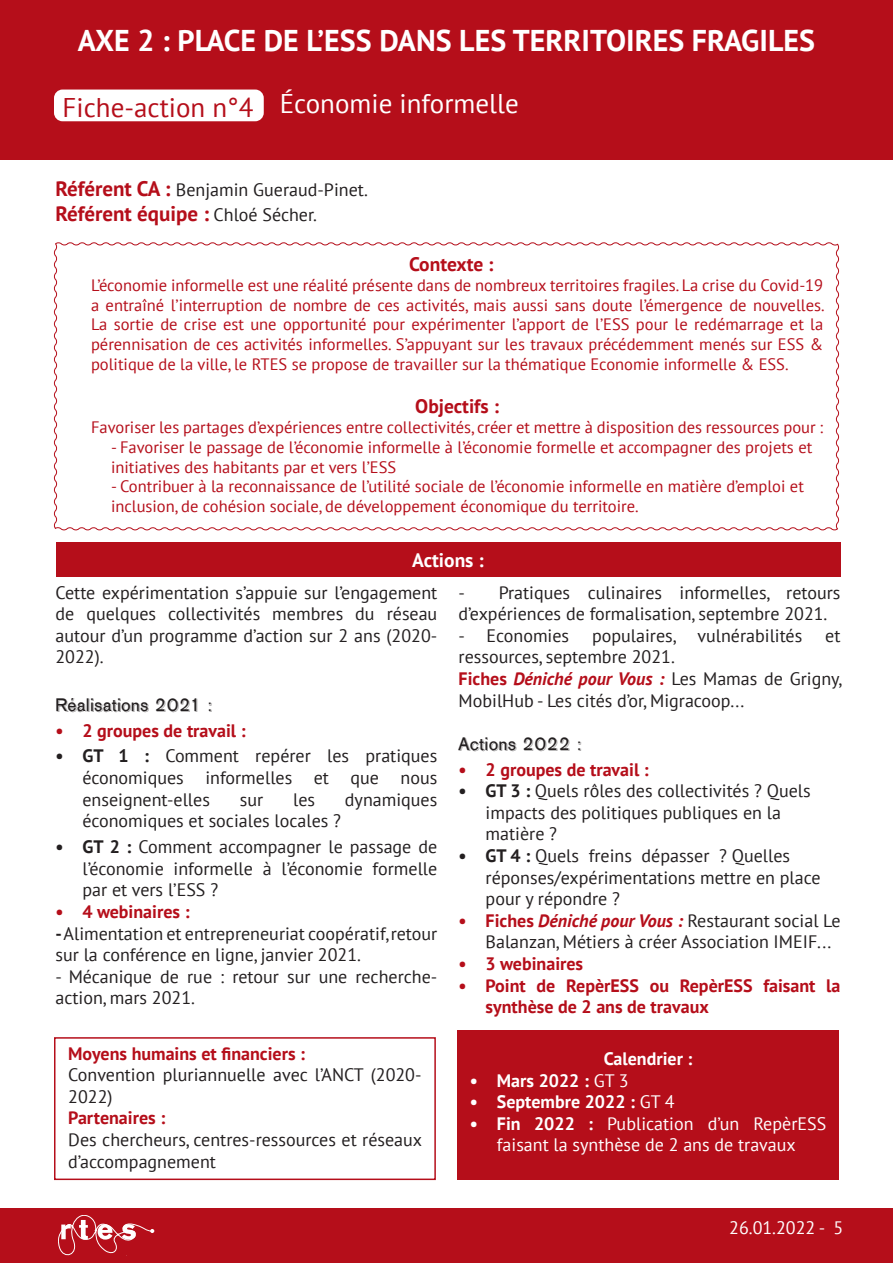
<style>
.page{position:relative;width:893px;height:1263px;background:#fff}
.page>*{position:absolute;margin:0;border:0;box-sizing:border-box;transform-origin:0 0}
.t1{font:700 30px "PT Sans";color:#fff}
.t2{font:27px "PT Sans";color:#fff}
.t3{font:27px "PT Sans";color:#b50e1a}
.t4{font:700 21px "PT Sans";color:#b50e1a}
.t5{font:700 19.5px "PT Sans";color:#b50e1a}
.t6{font:700 19.5px "PT Sans";color:#fff}
.t7{font:18px/21.6px "PT Sans";color:#231f20}
.t8{font:700 18px/21.6px "PT Sans";color:#b50e1a}
.t9{font:18px/21.6px "PT Sans";color:#fff;text-align:center}
.t10{font:700 18px "PT Sans";color:#fff}
.t11{font:18px "AG Old Face Shaded";color:#231f20}
.t12{font:16.5px/19.8px "PT Sans";color:#b50e1a}
.s1{font-weight:700;font-size:21px;color:#b50e1a}
.s2{font-weight:400;font-size:18px;color:#231f20}
.s3{font-weight:700}
.s4{font-weight:700;color:#b50e1a}
.s5{font-weight:700;font-style:italic;color:#b50e1a}
.s6{font-weight:400}
</style>
<div class="page">
<div style="left:457px;top:1030px;width:382px;height:150px;background:#b50e1a"></div>
<hr style="left:0;top:1209px;width:4px;height:54px;background:#b50e1a">
<div style="left:54px;top:1037px;width:382px;height:143px;border:2px solid #b50e1a"></div>
<div style="left:0;top:0;width:893px;height:160px;background:#b50e1a"></div>
<div style="left:54px;top:90px;width:210px;height:31px;background:#fff;border-radius:9px"></div>
<div style="left:2px;top:1209px;width:891px;height:54px;background:#b50e1a"></div>
<svg style="left:58px;top:1215px;width:96px;height:40px"></svg>
<svg style="left:53px;top:242px;width:787px;height:289px"></svg>
<div style="left:56px;top:542px;width:784px;height:35px;background:#b50e1a"></div>
<p class="t1" style="left:78px;top:20px;width:739px">AXE 2 : PLACE DE L’ESS DANS LES TERRITOIRES FRAGILES</p>
<p class="t3" style="left:63px;top:90px;width:192px">Fiche-action n°4</p>
<p class="t2" style="left:280px;top:86px;width:240px">Économie informelle</p>
<p class="t7" style="left:56px;top:178px;width:314px"><span class="s1">Référent CA :</span> Benjamin Gueraud-Pinet.</p>
<p class="t4" style="left:56px;top:200px;width:263px">Référent équipe : <span class="s2">Chloé Sécher.</span></p>
<p class="t5" style="left:409px;top:251px;width:86px">Contexte :</p>
<p class="t12" style="left:91px;top:275px;width:735px;text-align:justify">L’économie informelle est une réalité présente dans de nombreux territoires fragiles. La crise du Covid-19 a entraîné l’interruption de nombre de ces activités, mais aussi sans doute l’émergence de nouvelles.<br>La sortie de crise est une opportunité pour expérimenter l’apport de l’ESS pour le redémarrage et la pérennisation de ces activités informelles. S’appuyant sur les travaux précédemment menés sur ESS &amp; politique de la ville, le RTES se propose de travailler sur la thématique Economie informelle &amp; ESS.</p>
<p class="t5" style="left:415px;top:393px;width:85px">Objectifs :</p>
<p class="t12" style="left:91px;top:417px;width:734px">Favoriser les partages d’expériences entre collectivités, créer et mettre à disposition des ressources pour :</p>
<p class="t12" style="left:111px;top:437px;width:703px">- Favoriser le passage de l’économie informelle à l’économie formelle et accompagner des projets et initiatives des habitants par et vers l’ESS</p>
<p class="t12" style="left:111px;top:476px;width:694px">- Contribuer à la reconnaissance de l’utilité sociale de l’économie informelle en matière d’emploi et inclusion, de cohésion sociale, de développement économique du territoire.</p>
<p class="t6" style="left:412px;top:547px;width:73px">Actions :</p>
<p class="t7" style="left:56px;top:581px;width:383px;text-align:justify">Cette expérimentation s’appuie sur l’engagement de quelques collectivités membres du réseau autour d’un programme d’action sur 2 ans (2020- 2022).</p>
<p class="t11" style="left:56px;top:693px;width:159px">Réalisations 2021 :</p>
<p class="t8" style="left:56px;top:719px;width:192px">• 2 groupes de travail :</p>
<p class="t7" style="left:82px;top:745px;width:356px;text-align:justify;text-indent:-27px"><span class="s3">• GT 1 :</span> Comment repérer les pratiques économiques informelles et que nous enseignent-elles</p>
<p class="t7" style="left:240px;top:788px;width:25px">sur</p>
<p class="t7" style="left:293px;top:788px;width:23px">les</p>
<p class="t7" style="left:345px;top:788px;width:94px">dynamiques</p>
<p class="t7" style="left:82px;top:810px;width:260px">économiques et sociales locales ?</p>
<p class="t7" style="left:82px;top:836px;width:356px;text-align:justify;text-indent:-27px"><span class="s3">• GT 2 :</span> Comment accompagner le passage de l’économie informelle à l’économie formelle par et vers l’ESS ?</p>
<p class="t8" style="left:56px;top:900px;width:136px">• 4 webinaires :</p>
<p class="t7" style="left:56px;top:922px;width:383px"><span class="s3">-</span> Alimentation et entrepreneuriat coopératif, retour sur la conférence en ligne, janvier 2021.</p>
<p class="t7" style="left:56px;top:965px;width:383px">- Mécanique de rue : retour sur une recherche&shy;action, mars 2021.</p>
<p class="t8" style="left:68px;top:1042px;width:238px">Moyens humains et financiers :</p>
<p class="t7" style="left:68px;top:1064px;width:355px">Convention pluriannuelle avec l’ANCT (2020-<br>2022)</p>
<p class="t8" style="left:68px;top:1107px;width:98px">Partenaires :</p>
<p class="t7" style="left:68px;top:1128px;width:355px">Des chercheurs, centres-ressources et réseaux d’accompagnement</p>
<p class="t7" style="left:459px;top:581px;width:383px">- Pratiques culinaires informelles, retours d’expériences de formalisation, septembre 2021.</p>
<p class="t7" style="left:459px;top:624px;width:112px">- Economies</p>
<p class="t7" style="left:592px;top:624px;width:212px">populaires, vulnérabilités</p>
<p class="t7" style="left:825px;top:624px;width:17px">et</p>
<p class="t7" style="left:459px;top:646px;width:218px">ressources, septembre 2021.</p>
<p class="t7" style="left:459px;top:667px;width:385px"><span class="s4">Fiches</span> <span class="s5">Déniché pour Vous :</span> Les Mamas de Grigny,<br>MobilHub - Les cités d’or, Migracoop...</p>
<p class="t11" style="left:459px;top:732px;width:125px">Actions 2022 :</p>
<p class="t8" style="left:459px;top:758px;width:192px">• 2 groupes de travail :</p>
<p class="t7" style="left:486px;top:780px;width:327px;text-indent:-27px"><span class="s3">• GT 3 :</span> Quels rôles des collectivités ? Quels impacts des politiques publiques en la matière ?</p>
<p class="t7" style="left:486px;top:844px;width:337px;text-indent:-27px"><span class="s3">• GT 4 :</span> Quels freins dépasser ? Quelles réponses/expérimentations mettre en place pour y répondre ?</p>
<p class="t7" style="left:486px;top:909px;width:356px;text-indent:-27px"><span class="s4">• Fiches</span> <span class="s5">Déniché pour Vous :</span> Restaurant social Le<br>Balanzan, Métiers à créer Association IMEIF...</p>
<p class="t8" style="left:459px;top:952px;width:126px">• 3 webinaires</p>
<p class="t8" style="left:486px;top:974px;width:356px;text-indent:-27px">• Point de RepèrESS ou RepèrESS faisant la synthèse de 2 ans de travaux</p>
<p class="t10" style="left:604px;top:1046px;width:90px">Calendrier :</p>
<p class="t10" style="left:470px;top:1068px;width:160px">• Mars 2022 : <span class="s6">GT 3</span></p>
<p class="t10" style="left:470px;top:1090px;width:206px">• Septembre 2022 : <span class="s6">GT 4</span></p>
<p class="t9" style="left:470px;top:1112px;width:358px"><span class="s3">• Fin 2022 :</span> Publication d’un RepèrESS faisant la synthèse de 2 ans de travaux</p>
<p class="t9" style="left:729px;top:1216px;width:116px">26.01.2022 - 5</p>
</div>
